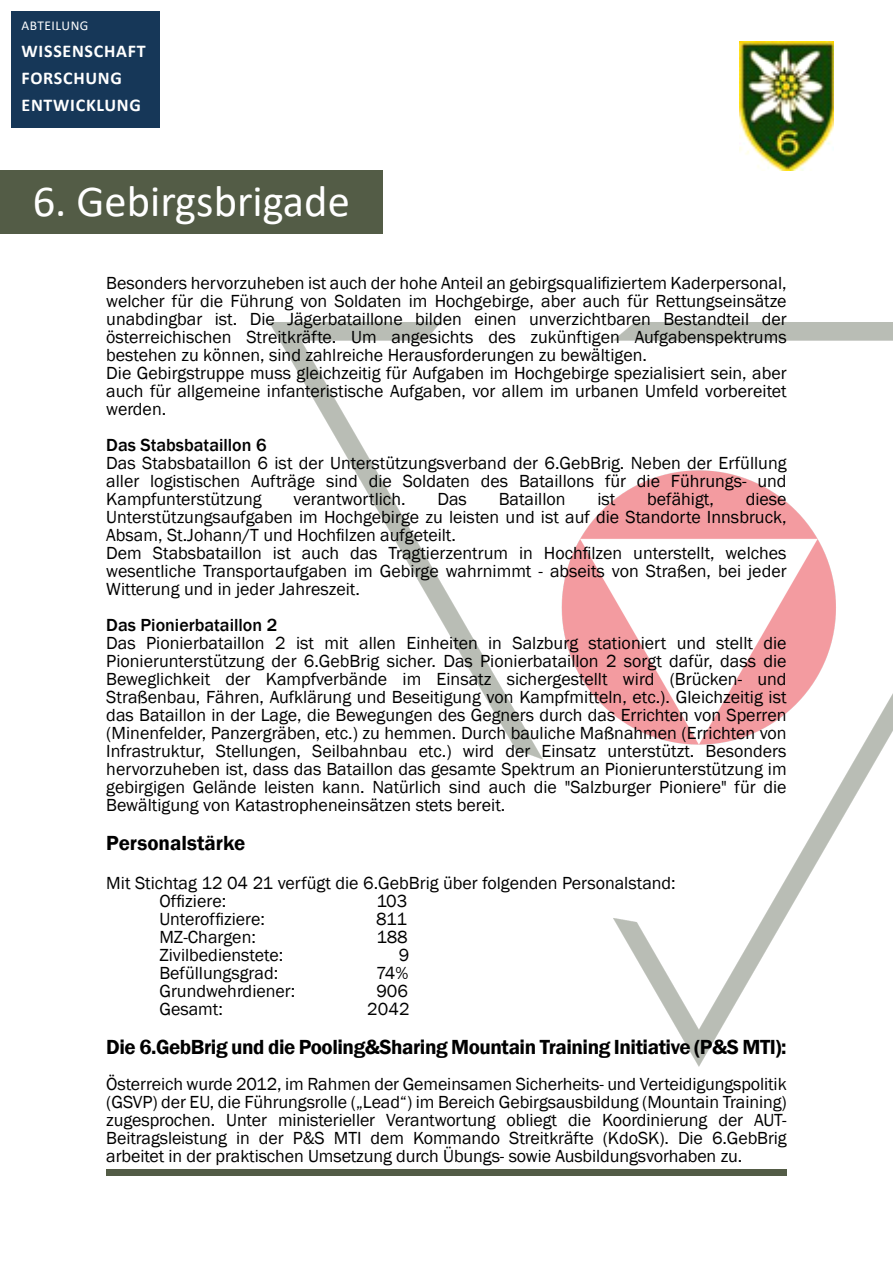
<style>
.page{position:relative;width:893px;height:1263px;background:#fff}
.page>*{position:absolute;margin:0;border:0;box-sizing:border-box;transform-origin:0 0}
.t1{font:44.55px "Calibri";color:#fff}
.t2{font:600 21px "Franklin Gothic";letter-spacing:-.02em;color:#000}
.t3{font:600 21px "Franklin Gothic";color:#000}
.t4{font:18px/18px "Franklin Gothic";color:#000}
.t5{font:500 18px "Franklin Gothic";color:#000}
.t6{font:700 18px/27px "Calibri";letter-spacing:.04em;color:#fff}
.t7{font:13.5px "Calibri";letter-spacing:.04em;color:#fff}
</style>
<div class="page">
<div style="left:11px;top:11px;width:148px;height:117px;background:#163758"></div>
<img style="left:269px;top:323px;width:624px;height:743px">
<div style="left:0;top:170px;width:383px;height:64px;background:#535c46"></div>
<div style="left:106px;top:1169px;width:681px;height:7px;background:#535c46"></div>
<img style="left:739px;top:41px;width:95px;height:129px">
<p class="t7" style="left:22px;top:20px;width:68px">ABTEILUNG</p>
<p class="t6" style="left:22px;top:39px;width:125px">WISSENSCHAFT<br>FORSCHUNG<br>ENTWICKLUNG</p>
<h1 class="t1" style="left:33px;top:183px;width:319px">6. Gebirgsbrigade</h1>
<p class="t4" style="left:106px;top:275px;width:682px">Besonders hervorzuheben ist auch der hohe Anteil an gebirgsqualifiziertem Kaderpersonal, welcher für die Führung von Soldaten im Hochgebirge, aber auch für Rettungseinsätze unabdingbar ist. Die Jägerbataillone bilden einen unverzichtbaren Bestandteil der österreichischen Streitkräfte. Um angesichts des zukünftigen Aufgabenspektrums bestehen zu können, sind zahlreiche Herausforderungen zu bewältigen.<br>Die Gebirgstruppe muss gleichzeitig für Aufgaben im Hochgebirge spezialisiert sein, aber auch für allgemeine infanteristische Aufgaben, vor allem im urbanen Umfeld vorbereitet werden.</p>
<p class="t5" style="left:106px;top:438px;width:162px">Das Stabsbataillon 6</p>
<p class="t4" style="left:106px;top:455px;width:682px;text-align:justify">Das Stabsbataillon 6 ist der Unterstützungsverband der 6.GebBrig. Neben der Erfüllung aller logistischen Aufträge sind die Soldaten des Bataillons für die Führungs- und Kampfunterstützung</p>
<p class="t4" style="left:294px;top:491px;width:113px">verantwortlich.</p>
<p class="t4" style="left:437px;top:491px;width:31px">Das</p>
<p class="t4" style="left:499px;top:491px;width:68px">Bataillon</p>
<p class="t4" style="left:597px;top:491px;width:20px">ist</p>
<p class="t4" style="left:647px;top:491px;width:68px">befähigt,</p>
<p class="t4" style="left:106px;top:491px;width:682px;text-indent:639px">diese Unterstützungsaufgaben im Hochgebirge zu leisten und ist auf die Standorte Innsbruck, Absam, St.Johann/T und Hochfilzen aufgeteilt.<br>Dem Stabsbataillon ist auch das Tragtierzentrum in Hochfilzen unterstellt, welches wesentliche Transportaufgaben im Gebirge wahrnimmt - abseits von Straßen, bei jeder Witterung und in jeder Jahreszeit.</p>
<p class="t5" style="left:106px;top:618px;width:172px">Das Pionierbataillon 2</p>
<p class="t4" style="left:106px;top:635px;width:682px;text-align:justify">Das Pionierbataillon 2 ist mit allen Einheiten in Salzburg stationiert und stellt die Pionierunterstützung der 6.GebBrig sicher. Das Pionierbataillon 2 sorgt dafür, dass die Beweglichkeit der Kampfverbände im Einsatz sichergestellt wird (Brücken- und Straßenbau, Fähren, Aufklärung und Beseitigung von Kampfmitteln, etc.). Gleichzeitig ist das Bataillon in der Lage, die Bewegungen des Gegners durch das Errichten von Sperren (Minenfelder, Panzergräben, etc.) zu hemmen. Durch bauliche Maßnahmen (Errichten von Infrastruktur, Stellungen, Seilbahnbau etc.) wird der Einsatz unterstützt. Besonders hervorzuheben ist, dass das Bataillon das gesamte Spektrum an Pionierunterstützung im gebirgigen Gelände leisten kann. Natürlich sind auch die "Salzburger Pioniere" für die Bewältigung von Katastropheneinsätzen stets bereit.</p>
<p class="t3" style="left:106px;top:835px;width:141px">Personalstärke</p>
<p class="t4" style="left:159px;top:875px;width:518px;text-indent:-53px">Mit Stichtag 12 04 21 verfügt die 6.GebBrig über folgenden Personalstand:<br>Offiziere:</p>
<p class="t4" style="left:376px;top:893px;width:33px">103</p>
<p class="t4" style="left:159px;top:911px;width:107px">Unteroffiziere:</p>
<p class="t4" style="left:376px;top:911px;width:32px">811</p>
<p class="t4" style="left:159px;top:929px;width:98px">MZ-Chargen:</p>
<p class="t4" style="left:376px;top:929px;width:33px">188</p>
<p class="t4" style="left:159px;top:947px;width:125px">Zivilbedienstete:</p>
<p class="t4" style="left:399px;top:947px;width:12px">9</p>
<p class="t4" style="left:159px;top:965px;width:120px">Befüllungsgrad:</p>
<p class="t4" style="left:376px;top:965px;width:34px">74%</p>
<p class="t4" style="left:159px;top:983px;width:137px">Grundwehrdiener:</p>
<p class="t4" style="left:376px;top:983px;width:33px">906</p>
<p class="t4" style="left:159px;top:1001px;width:65px">Gesamt:</p>
<p class="t4" style="left:367px;top:1001px;width:44px">2042</p>
<p class="t2" style="left:106px;top:1039px;width:682px">Die 6.GebBrig und die Pooling&amp;Sharing Mountain Training Initiative (P&amp;S MTI):</p>
<p class="t4" style="left:106px;top:1076px;width:682px;text-align:justify">Österreich wurde 2012, im Rahmen der Gemeinsamen Sicherheits- und Verteidigungspolitik (GSVP) der EU, die Führungsrolle („Lead“) im Bereich Gebirgsausbildung (Mountain Training) zugesprochen. Unter ministerieller Verantwortung obliegt die Koordinierung der AUT-Beitragsleistung in der P&amp;S MTI dem Kommando Streitkräfte (KdoSK). Die 6.GebBrig arbeitet in der praktischen Umsetzung durch Übungs- sowie Ausbildungsvorhaben zu.</p>
</div>
